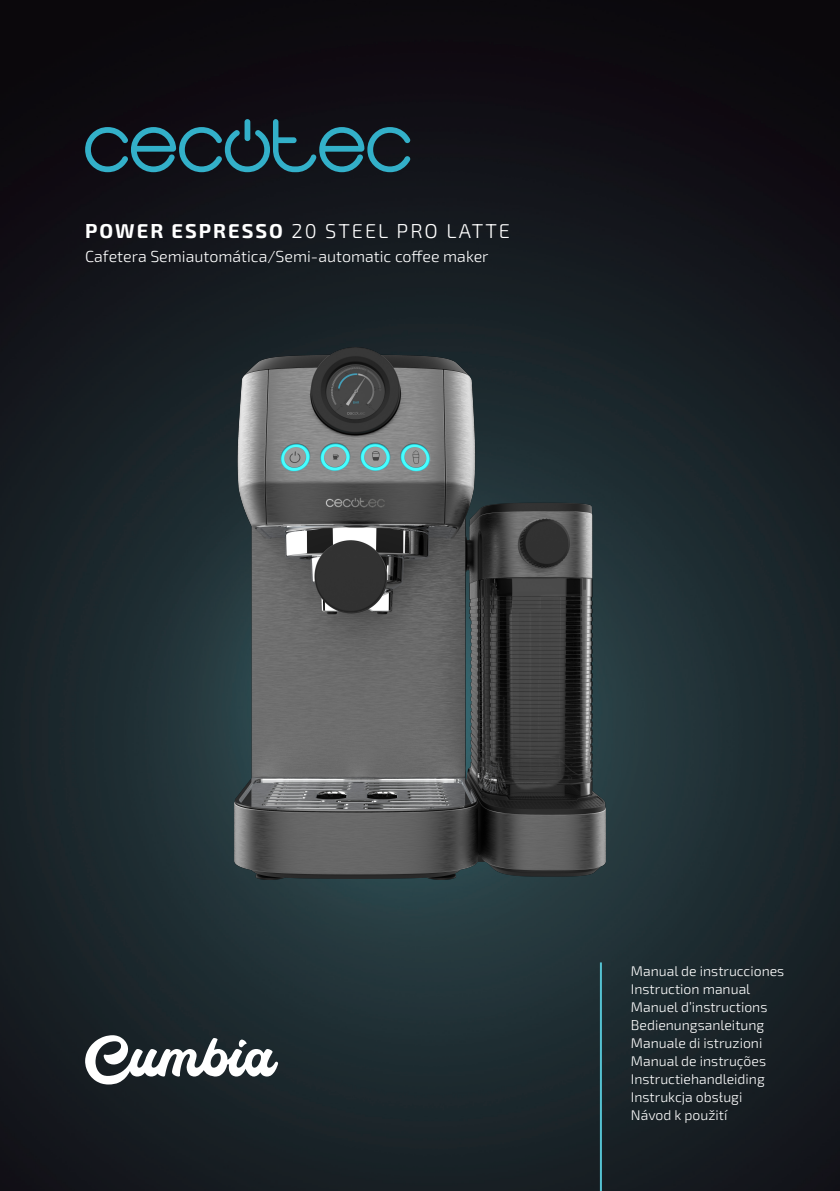
<style>
.page{position:relative;width:840px;height:1191px;background:#fff}
.page>*{position:absolute;margin:0;border:0;box-sizing:border-box;transform-origin:0 0}
.Nombre_Producto{font:300 20px "Exo 2";letter-spacing:.1em;color:#fff}
.Estilo_de_párrafo_2{font:300 16px "Exo 2";color:#fff}
.Portada_-_Manual_de_instrucciones{font:300 14px "Exo 2";color:#fff}
.s1{font-weight:700}
</style>
<div class="page">
<img style="left:0;top:0;width:839px;height:1191px">
<hr style="left:599px;top:962px;width:2px;height:229px;background:#55c2d2">
<svg style="left:85px;top:119px;width:325px;height:53px;background:#1a3d48"></svg>
<svg style="left:85px;top:1035px;width:193px;height:49px"></svg>
<img style="left:234px;top:348px;width:371px;height:531px">
<p class="Nombre_Producto" style="left:85px;top:217px;width:426px"><span class="s1">POWER ESPRESSO</span> 20 STEEL PRO LATTE</p>
<p class="Estilo_de_párrafo_2" style="left:85px;top:246px;width:405px">Cafetera Semiautomática/Semi-automatic coffee maker</p>
<p class="Portada_-_Manual_de_instrucciones" style="left:630px;top:961px;width:155px">Manual de instrucciones</p>
<p class="Portada_-_Manual_de_instrucciones" style="left:630px;top:979px;width:121px">Instruction manual</p>
<p class="Portada_-_Manual_de_instrucciones" style="left:630px;top:997px;width:138px">Manuel d’instructions</p>
<p class="Portada_-_Manual_de_instrucciones" style="left:630px;top:1015px;width:135px">Bedienungsanleitung</p>
<p class="Portada_-_Manual_de_instrucciones" style="left:630px;top:1033px;width:133px">Manuale di istruzioni</p>
<p class="Portada_-_Manual_de_instrucciones" style="left:630px;top:1051px;width:137px">Manual de instruções</p>
<p class="Portada_-_Manual_de_instrucciones" style="left:630px;top:1069px;width:135px">Instructiehandleiding</p>
<p class="Portada_-_Manual_de_instrucciones" style="left:630px;top:1087px;width:113px">Instrukcja obsługi</p>
<p class="Portada_-_Manual_de_instrucciones" style="left:630px;top:1105px;width:98px">Návod k použití</p>
</div>
